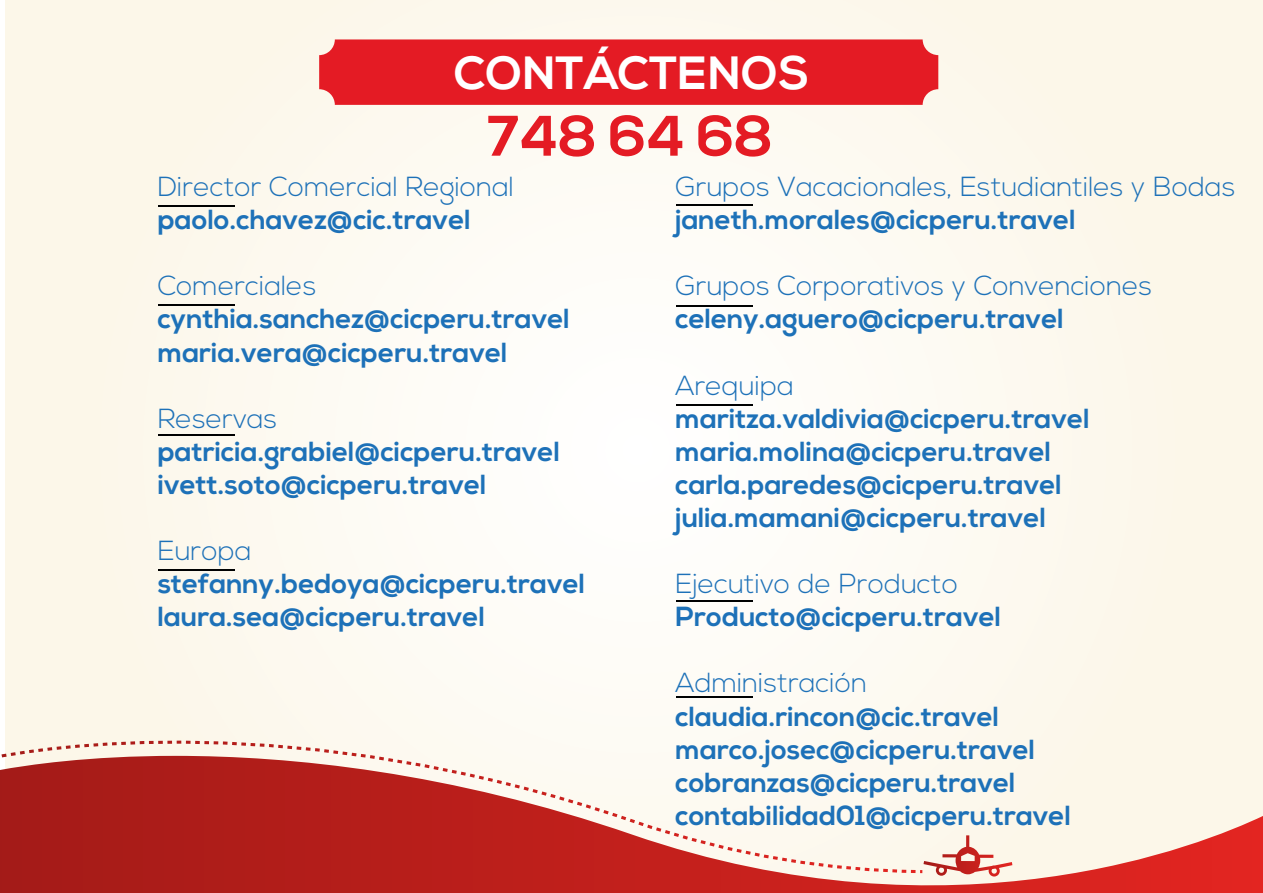
<style>
.page{position:relative;width:1263px;height:893px;background:#fff}
.page>*{position:absolute;margin:0;border:0;box-sizing:border-box;transform-origin:0 0}
.t1{font:700 57px "Nexa";color:#e41b24}
.t2{font:700 46.5px "Nexa";letter-spacing:.005em;color:#fff}
.t3{font:700 27.6px/33.2px "Nexa";color:#1d71b8}
.t4{font:300 27.6px "Nexa";color:#1d71b8}
</style>
<div class="page">
<div style="left:6px;top:0;width:1257px;height:893px;background:#fdf9ef"></div>
<svg style="left:0;top:816px;width:1263px;height:77px"></svg>
<svg style="left:0;top:705px;width:921px;height:170px"></svg>
<svg style="left:917px;top:835px;width:95px;height:41px"></svg>
<div style="left:319px;top:39px;width:619px;height:66px;background:#e41b24;border-radius:16px"></div>
<hr style="left:158px;top:205px;width:77px;height:1px;background:#000101">
<hr style="left:158px;top:305px;width:77px;height:1px;background:#000101">
<hr style="left:158px;top:434px;width:77px;height:1px;background:#000101">
<hr style="left:158px;top:569px;width:77px;height:1px;background:#000101">
<hr style="left:676px;top:204px;width:76px;height:1px;background:#000101">
<hr style="left:676px;top:305px;width:76px;height:1px;background:#000101">
<hr style="left:676px;top:404px;width:76px;height:1px;background:#000101">
<hr style="left:676px;top:600px;width:76px;height:2px;background:#000101">
<hr style="left:676px;top:696px;width:76px;height:2px;background:#000101">
<h2 class="t2" style="left:454px;top:46px;width:357px">CONTÁCTENOS</h2>
<h1 class="t1" style="left:487px;top:103px;width:288px">748 64 68</h1>
<p class="t4" style="left:158px;top:171px;width:358px">Director Comercial Regional</p>
<p class="t3" style="left:158px;top:204px;width:314px">paolo.chavez@cic.travel</p>
<p class="t4" style="left:158px;top:270px;width:160px">Comerciales</p>
<p class="t3" style="left:158px;top:303px;width:414px">cynthia.sanchez@cicperu.travel maria.vera@cicperu.travel</p>
<p class="t4" style="left:158px;top:402px;width:121px">Reservas</p>
<p class="t3" style="left:158px;top:436px;width:404px">patricia.grabiel@cicperu.travel ivett.soto@cicperu.travel</p>
<p class="t4" style="left:158px;top:535px;width:95px">Europa</p>
<p class="t3" style="left:158px;top:568px;width:429px">stefanny.bedoya@cicperu.travel laura.sea@cicperu.travel</p>
<p class="t4" style="left:675px;top:171px;width:561px">Grupos Vacacionales, Estudiantiles y Bodas</p>
<p class="t3" style="left:675px;top:204px;width:402px">janeth.morales@cicperu.travel</p>
<p class="t4" style="left:675px;top:270px;width:478px">Grupos Corporativos y Convenciones</p>
<p class="t3" style="left:675px;top:303px;width:390px">celeny.aguero@cicperu.travel</p>
<p class="t4" style="left:675px;top:369px;width:120px">Arequipa</p>
<p class="t3" style="left:675px;top:403px;width:415px">maritza.valdivia@cicperu.travel maria.molina@cicperu.travel carla.paredes@cicperu.travel julia.mamani@cicperu.travel</p>
<p class="t4" style="left:675px;top:568px;width:284px">Ejecutivo de Producto</p>
<p class="t3" style="left:675px;top:601px;width:327px">Producto@cicperu.travel</p>
<p class="t4" style="left:675px;top:667px;width:193px">Administración</p>
<p class="t3" style="left:675px;top:700px;width:397px">claudia.rincon@cic.travel marco.josec@cicperu.travel cobranzas@cicperu.travel contabilidad01@cicperu.travel</p>
</div>
